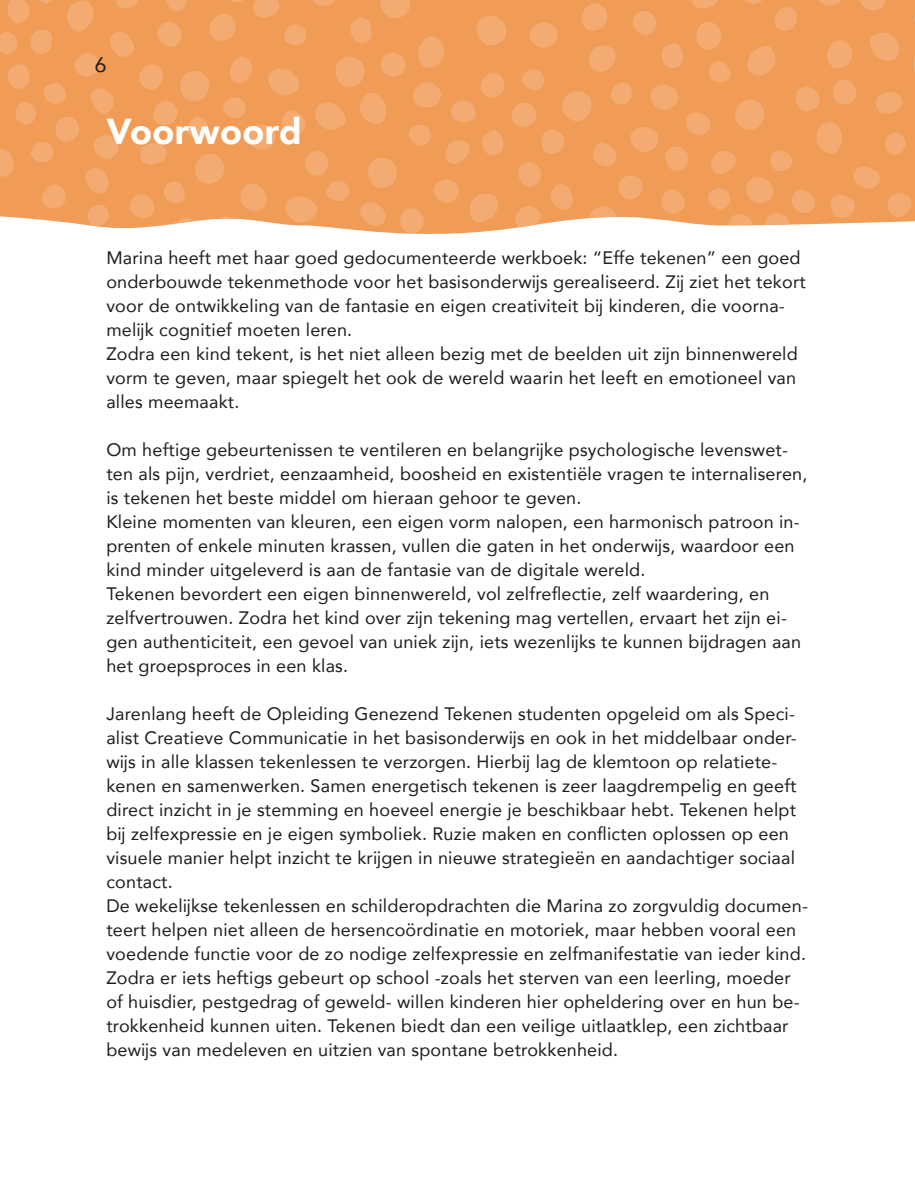
<style>
.page{position:relative;width:915px;height:1191px;background:#fff}
.page>*{position:absolute;margin:0;border:0;box-sizing:border-box;transform-origin:0 0}
.t1{font:900 36px "Avenir";letter-spacing:.01em;color:#fff}
.t2{font:21px "Avenir";color:#1d1d1b}
.t3{font:18px/24px "Avenir";letter-spacing:.01em;color:#1d1d1b}
</style>
<div class="page">
<svg style="left:0;top:0;width:914px;height:233px;background:#f1a263"></svg>
<p class="t2" style="left:95px;top:48px;width:13px">6</p>
<h1 class="t1" style="left:106px;top:101px;width:197px">Voorwoord</h1>
<p class="t3" style="left:106px;top:245px;width:700px">Marina heeft met haar goed gedocumenteerde werkboek: “Effe tekenen” een goed onderbouwde tekenmethode voor het basisonderwijs gerealiseerd. Zij ziet het tekort voor de ontwikkeling van de fantasie en eigen creativiteit bij kinderen, die voorna&shy;melijk cognitief moeten leren.<br>Zodra een kind tekent, is het niet alleen bezig met de beelden uit zijn binnenwereld vorm te geven, maar spiegelt het ook de wereld waarin het leeft en emotioneel van alles meemaakt.</p>
<p class="t3" style="left:106px;top:437px;width:702px">Om heftige gebeurtenissen te ventileren en belangrijke psychologische levenswet&shy;ten als pijn, verdriet, eenzaamheid, boosheid en existentiële vragen te internaliseren, is tekenen het beste middel om hieraan gehoor te geven.<br>Kleine momenten van kleuren, een eigen vorm nalopen, een harmonisch patroon in&shy;prenten of enkele minuten krassen, vullen die gaten in het onderwijs, waardoor een kind minder uitgeleverd is aan de fantasie van de digitale wereld.<br>Tekenen bevordert een eigen binnenwereld, vol zelfreflectie, zelf waardering, en zelfvertrouwen. Zodra het kind over zijn tekening mag vertellen, ervaart het zijn ei&shy;gen authenticiteit, een gevoel van uniek zijn, iets wezenlijks te kunnen bijdragen aan het groepsproces in een klas.</p>
<p class="t3" style="left:106px;top:701px;width:703px">Jarenlang heeft de Opleiding Genezend Tekenen studenten opgeleid om als Speci&shy;alist Creatieve Communicatie in het basisonderwijs en ook in het middelbaar onder&shy;wijs in alle klassen tekenlessen te verzorgen. Hierbij lag de klemtoon op relatiete&shy;kenen en samenwerken. Samen energetisch tekenen is zeer laagdrempelig en geeft direct inzicht in je stemming en hoeveel energie je beschikbaar hebt. Tekenen helpt bij zelfexpressie en je eigen symboliek. Ruzie maken en conflicten oplossen op een visuele manier helpt inzicht te krijgen in nieuwe strategieën en aandachtiger sociaal contact.<br>De wekelijkse tekenlessen en schilderopdrachten die Marina zo zorgvuldig documen&shy;teert helpen niet alleen de hersencoördinatie en motoriek, maar hebben vooral een voedende functie voor de zo nodige zelfexpressie en zelfmanifestatie van ieder kind.<br>Zodra er iets heftigs gebeurt op school -zoals het sterven van een leerling, moeder of huisdier, pestgedrag of geweld- willen kinderen hier opheldering over en hun be&shy;trokkenheid kunnen uiten. Tekenen biedt dan een veilige uitlaatklep, een zichtbaar bewijs van medeleven en uitzien van spontane betrokkenheid.</p>
</div>
